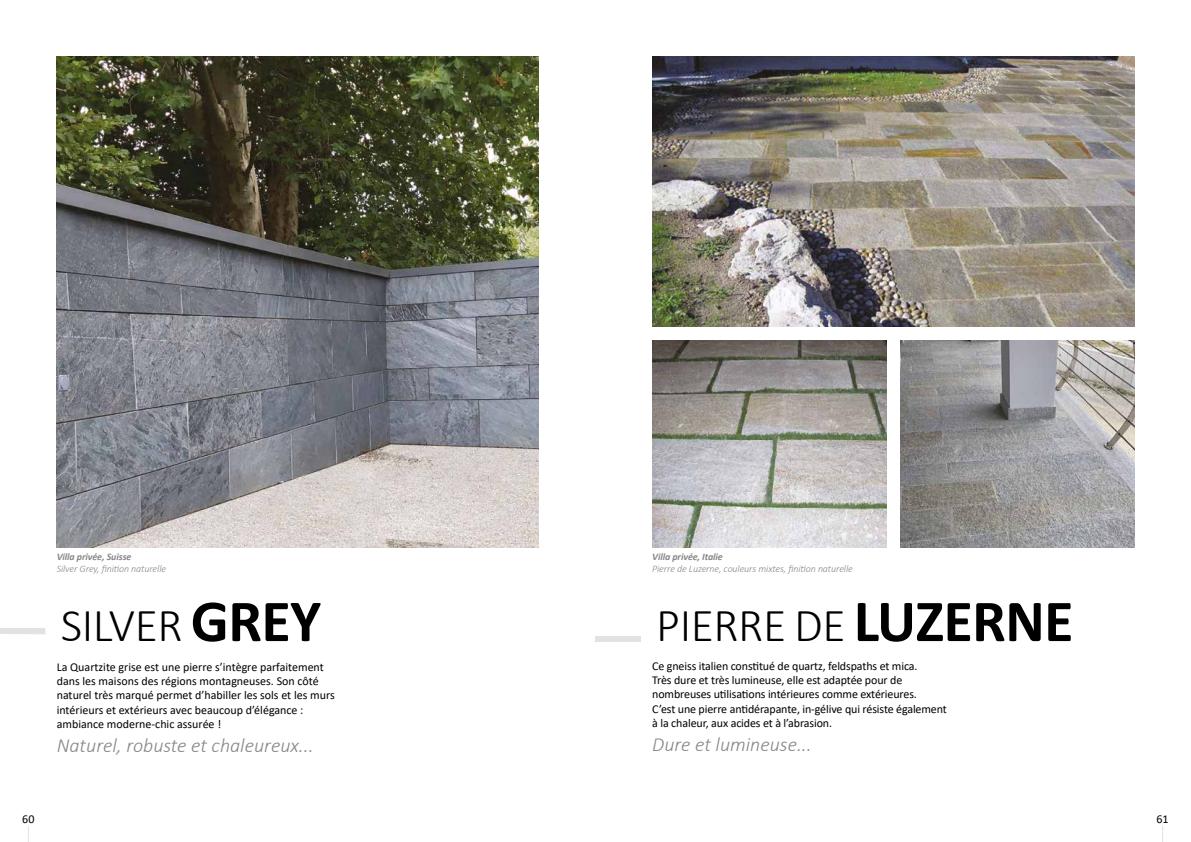
<style>
.page{position:relative;width:1191px;height:842px;background:#fff}
.page>*{position:absolute;margin:0;border:0;box-sizing:border-box;transform-origin:0 0}
.t1{font:300 47.4px "Calibri";letter-spacing:-.01em;color:#000}
.t2{font:italic 300 20px "Calibri";color:#878787}
.t3{font:12px/14.4px "Calibri";letter-spacing:-.01em;color:#000}
.t4{font:italic 300 10px "Calibri";letter-spacing:-.01em;color:#878787}
.t5{font:italic 700 10px "Calibri";letter-spacing:-.01em;color:#878787}
.s1{font-weight:700;font-size:60px}
</style>
<div class="page">
<svg style="left:28px;top:826px;width:1px;height:16px"></svg>
<svg style="left:1162px;top:826px;width:1px;height:16px"></svg>
<svg style="left:0;top:628px;width:45px;height:6px"></svg>
<div style="left:595px;top:636px;width:46px;height:5px;background:#e2e2e2"></div>
<img style="left:57px;top:57px;width:482px;height:490px">
<img style="left:652px;top:340px;width:234px;height:207px">
<img style="left:652px;top:57px;width:482px;height:269px">
<img style="left:900px;top:340px;width:234px;height:207px">
<p class="t5" style="left:57px;top:550px;width:76px">Villa privée, Suisse</p>
<p class="t4" style="left:57px;top:563px;width:111px">Silver Grey, finition naturelle</p>
<h1 class="t1" style="left:61px;top:596px;width:262px">SILVER <span class="s1">GREY</span></h1>
<p class="t3" style="left:57px;top:659px;width:279px">La Quartzite grise est une pierre s’intègre parfaitement dans les maisons des régions montagneuses. Son côté naturel très marqué permet d’habiller les sols et les murs intérieurs et extérieurs avec beaucoup d’élégance : ambiance moderne-chic assurée !</p>
<h2 class="t2" style="left:57px;top:733px;width:258px">Naturel, robuste et chaleureux...</h2>
<p class="t5" style="left:652px;top:550px;width:72px">Villa privée, Italie</p>
<p class="t4" style="left:652px;top:563px;width:202px">Pierre de Luzerne, couleurs mixtes, finition naturelle</p>
<h1 class="t1" style="left:656px;top:596px;width:419px">PIERRE DE <span class="s1">LUZERNE</span></h1>
<p class="t3" style="left:652px;top:658px;width:296px">Ce gneiss italien constitué de quartz, feldspaths et mica.<br>Très dure et très lumineuse, elle est adaptée pour de nombreuses utilisations intérieures comme extérieures.<br>C’est une pierre antidérapante, in-gélive qui résiste également à la chaleur, aux acides et à l’abrasion.</p>
<h2 class="t2" style="left:652px;top:732px;width:161px">Dure et lumineuse...</h2>
<p class="t3" style="left:22px;top:811px;width:14px">60</p>
<p class="t3" style="left:1156px;top:811px;width:14px">61</p>
</div>
